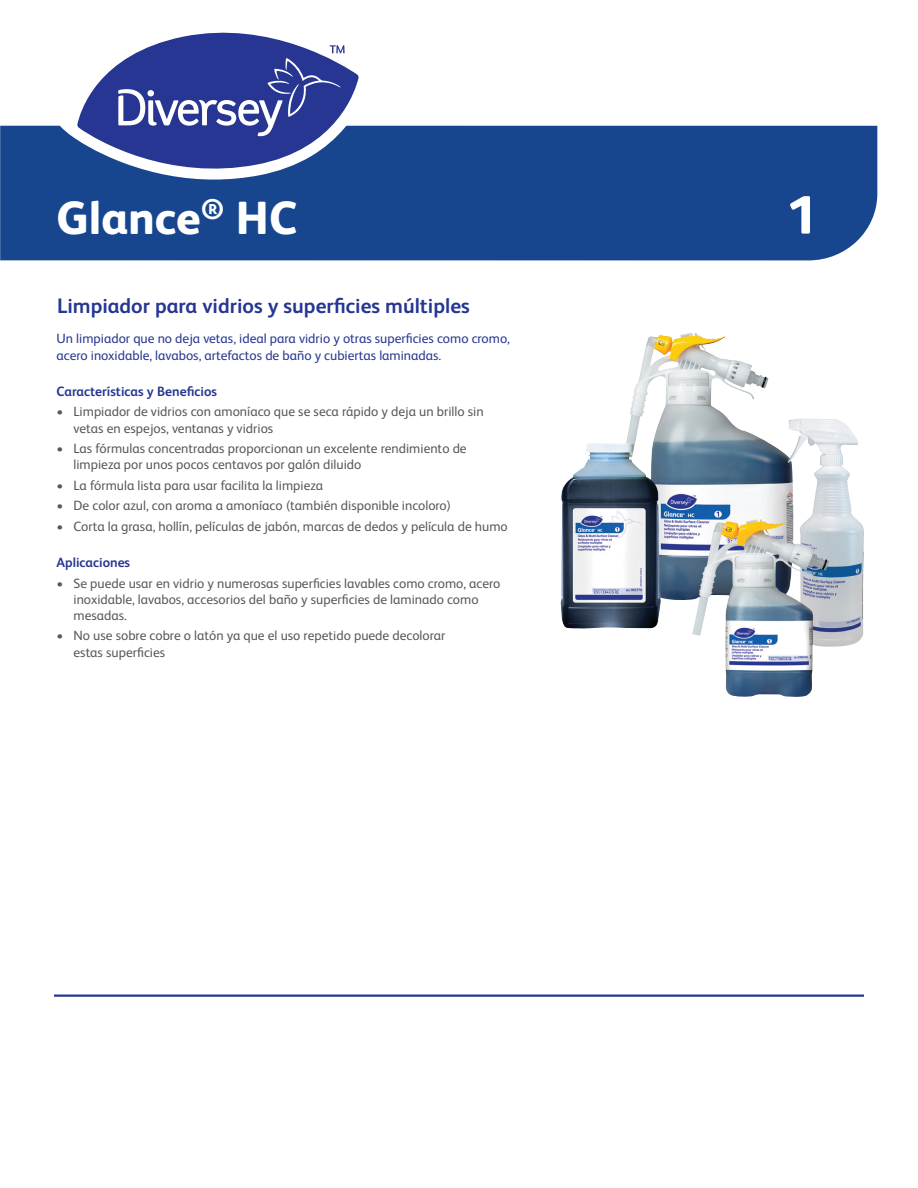
<style>
.page{position:relative;width:918px;height:1188px;background:#fff}
.page>*{position:absolute;margin:0;border:0;box-sizing:border-box;transform-origin:0 0}
.t1{font:800 54px "FS Albert Pro";color:#fff}
.t2{font:800 46.5px "FS Albert Pro";color:#fff}
.t3{font:700 21px "FS Albert Pro";color:#263692}
.t4{font:13.5px/16.2px "FS Albert Pro";color:#57585a}
.t5{font:13.5px/16.2px "FS Albert Pro";color:#263692}
.t6{font:700 13.5px "FS Albert Pro";color:#263692}
</style>
<div class="page">
<hr style="left:54px;top:995px;width:810px;height:2px;background:#263692">
<div style="left:0;top:126px;width:877px;height:134px;background:#17468e"></div>
<img style="left:561px;top:333px;width:303px;height:364px">
<svg style="left:57px;top:125px;width:317px;height:55px;background:#295497"></svg>
<svg style="left:77px;top:32px;width:282px;height:149px"></svg>
<svg style="left:118px;top:45px;width:227px;height:91px;background:#4b58a4"></svg>
<h2 class="t2" style="left:57px;top:181px;width:242px">Glance<sup>®</sup> HC</h2>
<h1 class="t1" style="left:786px;top:173px;width:32px">1</h1>
<h3 class="t3" style="left:57px;top:291px;width:414px">Limpiador para vidrios y superficies múltiples</h3>
<p class="t5" style="left:57px;top:330px;width:455px">Un limpiador que no deja vetas, ideal para vidrio y otras superficies como cromo, acero inoxidable, lavabos, artefactos de baño y cubiertas laminadas.</p>
<p class="t6" style="left:57px;top:382px;width:162px">Características y Beneficios</p>
<p class="t4" style="left:74px;top:403px;width:412px;text-indent:-17px">• Limpiador de vidrios con amoníaco que se seca rápido y deja un brillo sin vetas en espejos, ventanas y vidrios</p>
<p class="t4" style="left:74px;top:439px;width:395px;text-indent:-17px">• Las fórmulas concentradas proporcionan un excelente rendimiento de limpieza por unos pocos centavos por galón diluido</p>
<p class="t4" style="left:57px;top:476px;width:268px">• La fórmula lista para usar facilita la limpieza</p>
<p class="t4" style="left:57px;top:496px;width:396px">• De color azul, con aroma a amoníaco (también disponible incoloro)</p>
<p class="t4" style="left:57px;top:517px;width:453px">• Corta la grasa, hollín, películas de jabón, marcas de dedos y película de humo</p>
<p class="t6" style="left:57px;top:553px;width:75px">Aplicaciones</p>
<p class="t4" style="left:74px;top:574px;width:428px;text-indent:-17px">• Se puede usar en vidrio y numerosas superficies lavables como cromo, acero inoxidable, lavabos, accesorios del baño y superficies de laminado como mesadas.</p>
<p class="t4" style="left:74px;top:627px;width:373px;text-indent:-17px">• No use sobre cobre o latón ya que el uso repetido puede decolorar estas superficies</p>
</div>
